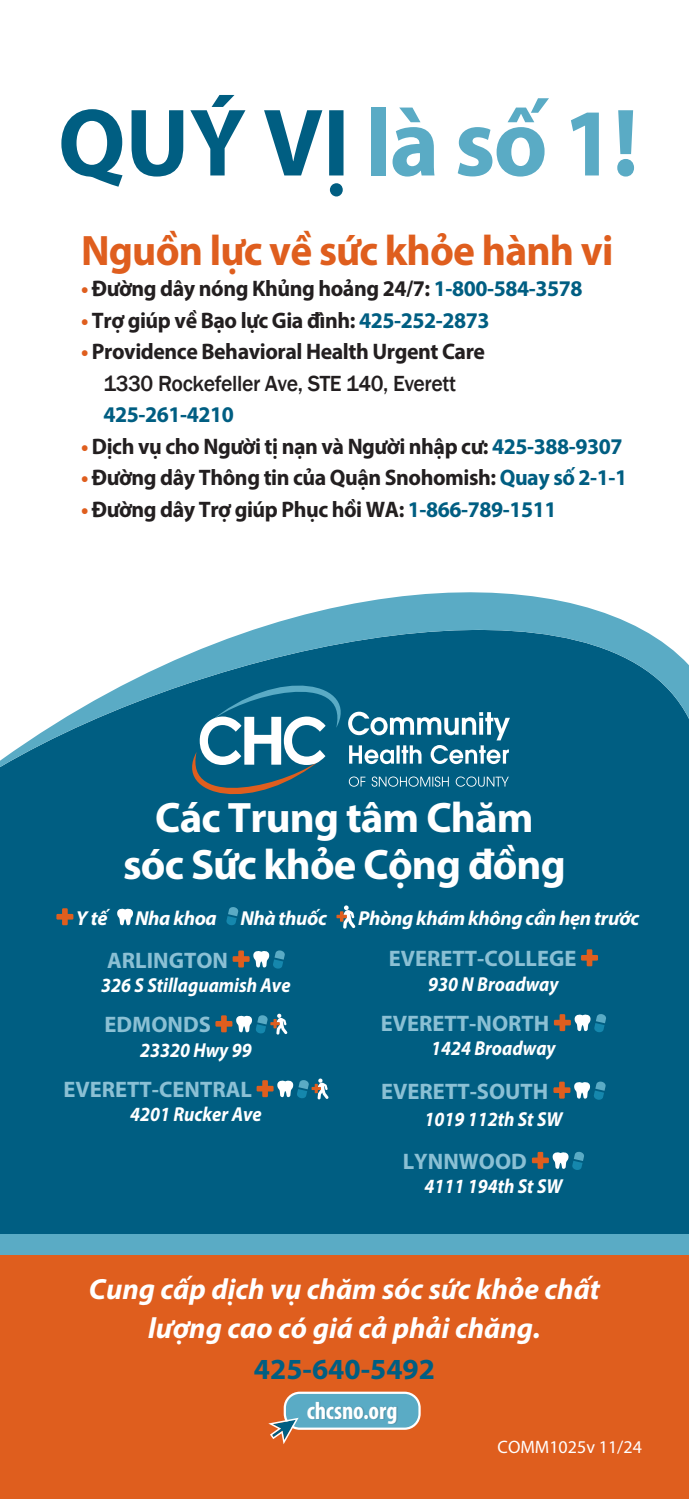
<style>
.page{position:relative;width:689px;height:1499px;background:#fff}
.page>*{position:absolute;margin:0;border:0;box-sizing:border-box;transform-origin:0 0}
.t1{font:700 96.75px "Myriad Pro";color:#5aabc5}
.t2{font:700 42.75px/47.2px "Myriad Pro";letter-spacing:-.02em;color:#fff;text-align:center}
.t3{font:700 42.75px "Myriad Pro";letter-spacing:-.02em;color:#df5e1e}
.t4{font:italic 700 29.25px/38.2px "Myriad Pro";color:#fff;text-align:center}
.t5{font:700 29.25px "Myriad Pro";color:#005e82}
.t6{font:700 condensed 24.75px "Myriad Pro";letter-spacing:-.005em;color:#fff}
.t7{font:700 22.5px/31.5px "Myriad Pro";letter-spacing:-.02em;color:#231f20}
.t8{font:700 22.5px "Myriad Pro";color:#8bc0d4}
.t9{font:italic 700 20.25px "Myriad Pro";color:#fff;scale:.91 1}
.t10{font:italic 700 20.25px "Myriad Pro";letter-spacing:-.02em;color:#fff}
.t11{font:italic 700 20.25px "Myriad Pro";color:#fff}
.t12{font:18px "Myriad Pro";color:#fff}
.s1{color:#005e82}
.s2{color:#df5e1e}
.s3{font-family:"Franklin Gothic";font-weight:500}
</style>
<div class="page">
<div style="left:0;top:767px;width:688px;height:466px;background:#005e82"></div>
<div style="left:0;top:1252px;width:688px;height:246px;background:#df5e1e"></div>
<div style="left:0;top:1233px;width:688px;height:21px;background:#5aabc5"></div>
<svg style="left:0;top:592px;width:688px;height:175px"></svg>
<svg style="left:232px;top:950px;width:53px;height:19px"></svg>
<svg style="left:215px;top:1013px;width:72px;height:21px"></svg>
<svg style="left:256px;top:1078px;width:72px;height:21px"></svg>
<svg style="left:581px;top:949px;width:17px;height:17px"></svg>
<svg style="left:554px;top:1013px;width:52px;height:19px"></svg>
<svg style="left:553px;top:1081px;width:53px;height:19px"></svg>
<svg style="left:532px;top:1151px;width:52px;height:19px"></svg>
<div style="left:285px;top:1392px;width:134px;height:36px;background:#5aabc5;border-radius:15px"></div>
<div style="left:284px;top:1391px;width:136px;height:38px;border:2px solid #fff;border-radius:15px"></div>
<svg style="left:268px;top:1417px;width:30px;height:27px"></svg>
<div style="left:308px;top:1402px;width:90px;height:23px;background:#231f20;opacity:.2"></div>
<svg style="left:172px;top:663px;width:338px;height:153px"></svg>
<svg style="left:56px;top:908px;width:17px;height:17px"></svg>
<svg style="left:116px;top:908px;width:18px;height:18px"></svg>
<svg style="left:226px;top:906px;width:12px;height:19px"></svg>
<svg style="left:336px;top:905px;width:19px;height:23px"></svg>
<p class="t1" style="left:58px;top:80px;width:581px"><span class="s1">QUÝ VỊ</span> là số 1!</p>
<p class="t3" style="left:81px;top:222px;width:534px">Nguồn lực về sức khỏe hành vi</p>
<p class="t7" style="left:81px;top:272px;width:503px"><span class="s2">•</span> Đường dây nóng Khủng hoảng 24/7: <span class="s1">1-800-584-3578</span></p>
<p class="t7" style="left:81px;top:304px;width:410px"><span class="s2">•</span> Trợ giúp về Bạo lực Gia đình: <span class="s1">425-252-2873</span></p>
<p class="t7" style="left:104px;top:335px;width:383px;text-indent:-22px"><span class="s2">•</span> Providence Behavioral Health Urgent Care<br><span class="s3">1330 Rockefeller Ave, STE 140, Everett<br></span><span class="s1">425-261-4210</span></p>
<p class="t7" style="left:81px;top:430px;width:543px"><span class="s2">•</span> Dịch vụ cho Người tị nạn và Người nhập cư: <span class="s1">425-388-9307</span></p>
<p class="t7" style="left:81px;top:461px;width:547px"><span class="s2">•</span> Đường dây Thông tin của Quận Snohomish: <span class="s1">Quay số 2-1-1</span></p>
<p class="t7" style="left:81px;top:493px;width:477px"><span class="s2">•</span> Đường dây Trợ giúp Phục hồi WA: <span class="s1">1-866-789-1511</span></p>
<p class="t2" style="left:123px;top:793px;width:444px">Các Trung tâm Chăm sóc Sức khỏe Cộng đồng</p>
<p class="t11" style="left:76px;top:905px;width:33px">Y tế</p>
<p class="t10" style="left:135px;top:905px;width:193px">Nha khoa Nhà thuốc</p>
<p class="t10" style="left:358px;top:905px;width:282px">Phòng khám không cần hẹn trước</p>
<p class="t8" style="left:107px;top:945px;width:122px">ARLINGTON</p>
<p class="t9" style="left:101px;top:971px;width:209px">326 S Stillaguamish Ave</p>
<p class="t8" style="left:105px;top:1010px;width:108px">EDMONDS</p>
<p class="t9" style="left:140px;top:1036px;width:124px">23320 Hwy 99</p>
<p class="t8" style="left:63px;top:1075px;width:190px">EVERETT-CENTRAL</p>
<p class="t9" style="left:130px;top:1101px;width:146px">4201 Rucker Ave</p>
<p class="t8" style="left:389px;top:944px;width:189px">EVERETT-COLLEGE</p>
<p class="t9" style="left:428px;top:970px;width:145px">930 N Broadway</p>
<p class="t8" style="left:381px;top:1009px;width:170px">EVERETT-NORTH</p>
<p class="t9" style="left:431px;top:1035px;width:138px">1424 Broadway</p>
<p class="t8" style="left:381px;top:1076px;width:169px">EVERETT-SOUTH</p>
<p class="t9" style="left:424px;top:1105px;width:153px">1019 112th St SW</p>
<p class="t8" style="left:403px;top:1146px;width:126px">LYNNWOOD</p>
<p class="t9" style="left:424px;top:1173px;width:153px">4111 194th St SW</p>
<p class="t4" style="left:89px;top:1269px;width:512px">Cung cấp dịch vụ chăm sóc sức khỏe chất lượng cao có giá cả phải chăng.</p>
<p class="t5" style="left:254px;top:1349px;width:183px">425-640-5492</p>
<p class="t6" style="left:307px;top:1395px;width:92px">chcsno.org</p>
<p class="t12" style="left:497px;top:1436px;width:146px">COMM1025v 11/24</p>
</div>
